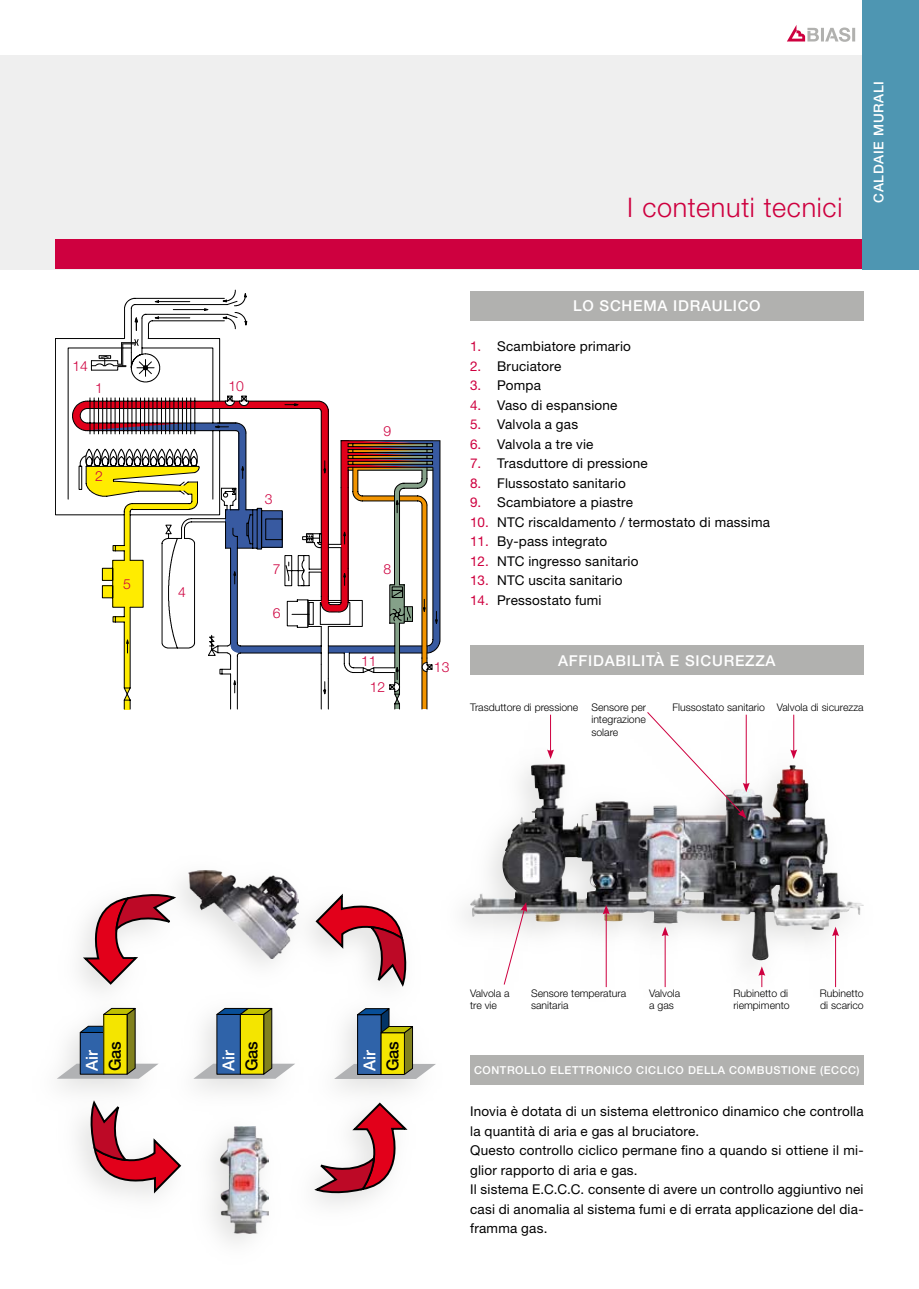
<style>
.page{position:relative;width:919px;height:1289px;background:#fff}
.page>*{position:absolute;margin:0;border:0;box-sizing:border-box;transform-origin:0 0}
.t1{font:300 27px "Helvetica Neue LT Pro";letter-spacing:.025em;color:#ce003f}
.t2{font:500 16.5px "Helvetica Neue LT Pro";color:#fff}
.t3{font:500 16.5px "Helvetica Neue LT Pro";color:#000}
.t4{font:500 15px "Helvetica Neue LT Pro";letter-spacing:.05em;color:#fff}
.t5{font:300 13.95px/26.2px "Helvetica Neue LT Pro";color:#ce003f}
.t6{font:13.5px/19.5px "Helvetica Neue LT Pro";letter-spacing:.015em;color:#000}
.t7{font:13.5px/19.5px "Helvetica Neue LT Pro";color:#ce003f}
.t8{font:500 13.5px "Helvetica Neue LT Pro";letter-spacing:.05em;color:#fff}
.t9{font:500 10.95px "Helvetica Neue LT Pro";letter-spacing:.05em;color:#fff}
.t10{font:300 10.5px/12.6px "Helvetica Neue LT Pro";color:#000}
</style>
<div class="page">
<img style="left:220px;top:1126px;width:48px;height:107px">
<svg style="left:314px;top:1102px;width:94px;height:93px"></svg>
<svg style="left:88px;top:1100px;width:94px;height:95px"></svg>
<svg style="left:314px;top:893px;width:93px;height:94px"></svg>
<img style="left:188px;top:870px;width:110px;height:88px">
<svg style="left:57px;top:894px;width:119px;height:184px"></svg>
<svg style="left:194px;top:1007px;width:101px;height:71px"></svg>
<svg style="left:335px;top:1008px;width:101px;height:70px"></svg>
<div style="left:0;top:55px;width:918px;height:214px;background:#efefef"></div>
<div style="left:55px;top:239px;width:808px;height:30px;background:#ce003f"></div>
<svg style="left:787px;top:25px;width:68px;height:17px"></svg>
<div style="left:862px;top:0;width:56px;height:269px;background:#4e96b2"></div>
<div style="left:470px;top:290px;width:393px;height:30px;background:#b1b1af"></div>
<div style="left:470px;top:645px;width:393px;height:30px;background:#b1b1af"></div>
<div style="left:437px;top:744px;width:441px;height:250px;background:#d7d7d6;opacity:.75"></div>
<img style="left:470px;top:763px;width:183px;height:153px">
<div style="left:515px;top:708px;width:53px;height:79px;background:#d7d7d6;opacity:.75"></div>
<hr style="left:550px;top:714px;width:1px;height:38px;background:#ce003f">
<svg style="left:547px;top:749px;width:7px;height:10px"></svg>
<div style="left:711px;top:708px;width:53px;height:112px;background:#d7d7d6;opacity:.75"></div>
<div style="left:759px;top:708px;width:52px;height:79px;background:#d7d7d6;opacity:.75"></div>
<hr style="left:793px;top:714px;width:1px;height:38px;background:#ce003f">
<svg style="left:790px;top:749px;width:7px;height:10px"></svg>
<div style="left:800px;top:915px;width:53px;height:95px;background:#d7d7d6;opacity:.75"></div>
<hr style="left:835px;top:933px;width:1px;height:54px;background:#ce003f">
<svg style="left:832px;top:926px;width:7px;height:10px"></svg>
<div style="left:727px;top:954px;width:52px;height:57px;background:#fdfdfd"></div>
<svg style="left:758px;top:966px;width:7px;height:21px"></svg>
<div style="left:630px;top:915px;width:53px;height:95px;background:#d7d7d6;opacity:.75"></div>
<hr style="left:664px;top:933px;width:1px;height:54px;background:#ce003f">
<svg style="left:661px;top:926px;width:7px;height:10px"></svg>
<div style="left:571px;top:893px;width:53px;height:117px;background:#d7d7d6;opacity:.75"></div>
<hr style="left:605px;top:912px;width:1px;height:75px;background:#ce003f">
<svg style="left:602px;top:904px;width:7px;height:10px"></svg>
<div style="left:475px;top:890px;width:67px;height:118px;background:#d7d7d6;opacity:.75"></div>
<svg style="left:503px;top:902px;width:24px;height:83px"></svg>
<div style="left:621px;top:704px;width:138px;height:144px;background:#d7d7d6;opacity:.75"></div>
<svg style="left:646px;top:711px;width:103px;height:107px"></svg>
<div style="left:470px;top:1055px;width:393px;height:30px;background:#b1b1af"></div>
<svg style="left:73px;top:290px;width:367px;height:419px"></svg>
<p class="t5" style="left:72px;top:352px;width:17px">14</p>
<p class="t5" style="left:95px;top:375px;width:9px">1</p>
<p class="t5" style="left:95px;top:462px;width:9px">2</p>
<p class="t5" style="left:123px;top:571px;width:9px">5</p>
<p class="t5" style="left:178px;top:578px;width:9px">4</p>
<h1 class="t1" style="left:627px;top:191px;width:217px">I contenuti tecnici</h1>
<p class="t8" style="left:870px;top:203px;width:123px;rotate:-90deg">CALDAIE MURALI</p>
<p class="t5" style="left:228px;top:373px;width:17px">10</p>
<p class="t5" style="left:265px;top:486px;width:9px">3</p>
<p class="t5" style="left:383px;top:418px;width:9px">9</p>
<p class="t5" style="left:273px;top:556px;width:9px">7</p>
<p class="t5" style="left:383px;top:556px;width:9px">8</p>
<p class="t5" style="left:273px;top:600px;width:9px">6</p>
<p class="t5" style="left:370px;top:647px;width:17px;text-indent:-9px">11<br>12</p>
<p class="t5" style="left:434px;top:653px;width:17px">13</p>
<p class="t7" style="left:470px;top:336px;width:20px">1.<br>2.<br>3.<br>4.<br>5.<br>6.<br>7.<br>8.<br>9.<br>10.<br>11.<br>12.<br>13.<br>14.</p>
<p class="t4" style="left:573px;top:296px;width:189px">LO SCHEMA IDRAULICO</p>
<p class="t6" style="left:497px;top:336px;width:274px">Scambiatore primario<br>Bruciatore<br>Pompa<br>Vaso di espansione<br>Valvola a gas<br>Valvola a tre vie<br>Trasduttore di pressione<br>Flussostato sanitario<br>Scambiatore a piastre<br>NTC riscaldamento / termostato di massima<br>By-pass integrato<br>NTC ingresso sanitario<br>NTC uscita sanitario<br>Pressostato fumi</p>
<p class="t4" style="left:558px;top:651px;width:219px">AFFIDABILITÀ E SICUREZZA</p>
<p class="t10" style="left:470px;top:700px;width:110px">Trasduttore di pressione</p>
<p class="t10" style="left:672px;top:700px;width:192px">Flussostato sanitario Valvola di sicurezza</p>
<p class="t10" style="left:591px;top:700px;width:56px;text-align:justify">Sensore per integrazione solare</p>
<p class="t2" style="left:82px;top:1071px;width:23px;rotate:-90deg">Air</p>
<p class="t3" style="left:105px;top:1071px;width:32px;rotate:-90deg">Gas</p>
<p class="t2" style="left:219px;top:1071px;width:23px;rotate:-90deg">Air</p>
<p class="t3" style="left:242px;top:1071px;width:32px;rotate:-90deg">Gas</p>
<p class="t2" style="left:360px;top:1071px;width:23px;rotate:-90deg">Air</p>
<p class="t3" style="left:382px;top:1071px;width:32px;rotate:-90deg">Gas</p>
<p class="t10" style="left:470px;top:986px;width:41px">Valvola a tre vie</p>
<p class="t10" style="left:531px;top:986px;width:97px">Sensore temperatura sanitaria</p>
<p class="t10" style="left:649px;top:986px;width:33px">Valvola a gas</p>
<p class="t10" style="left:733px;top:986px;width:58px">Rubinetto di riempimento</p>
<p class="t10" style="left:819px;top:986px;width:45px">Rubinetto di scarico</p>
<p class="t9" style="left:474px;top:1063px;width:387px">CONTROLLO ELETTRONICO CICLICO DELLA COMBUSTIONE (ECCC)</p>
<p class="t6" style="left:470px;top:1101px;width:395px">Inovia è dotata di un sistema elettronico dinamico che controlla la quantità di aria e gas al bruciatore.<br>Questo controllo ciclico permane fino a quando si ottiene il mi&shy;glior rapporto di aria e gas.<br>Il sistema E.C.C.C. consente di avere un controllo aggiuntivo nei casi di anomalia al sistema fumi e di errata applicazione del dia&shy;framma gas.</p>
</div>
